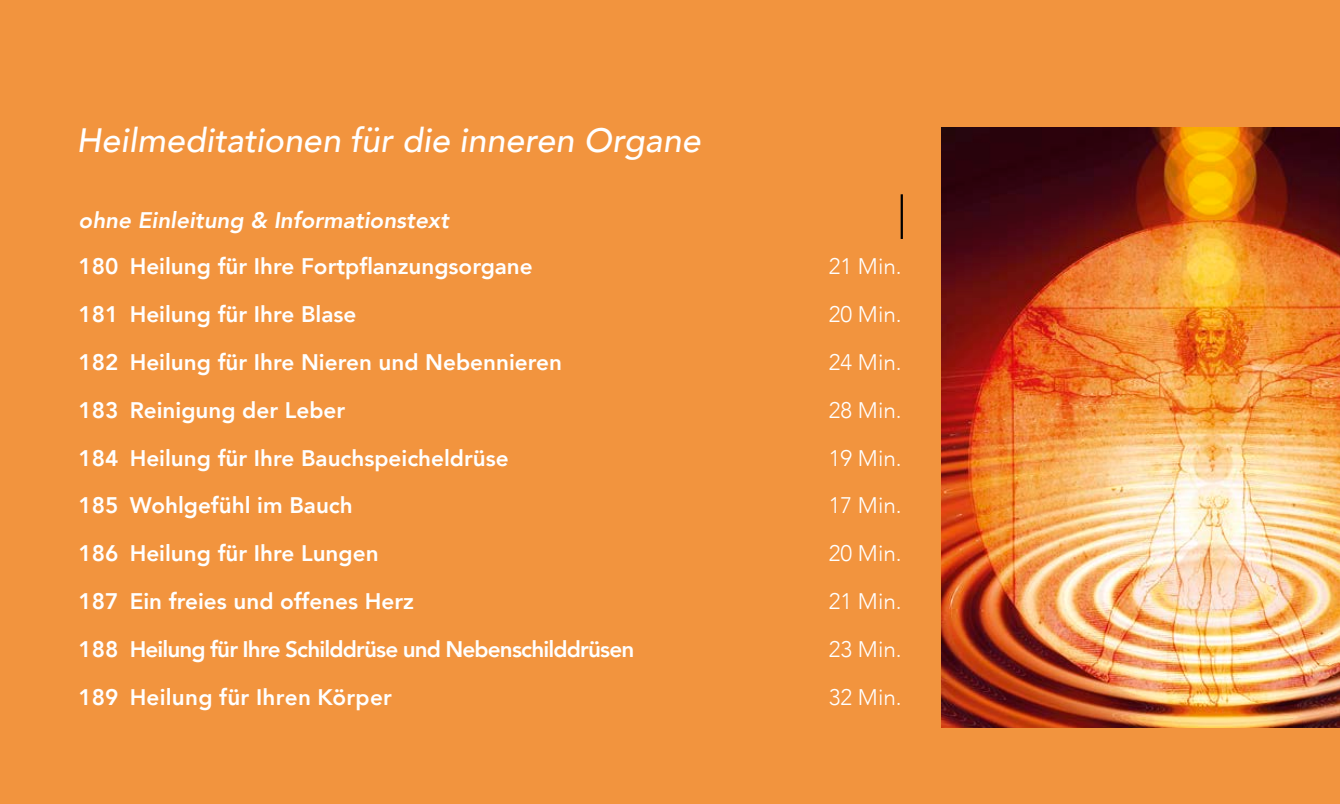
<style>
.page{position:relative;width:1340px;height:804px;background:#fff}
.page>*{position:absolute;margin:0;border:0;box-sizing:border-box;transform-origin:0 0}
.t1{font:italic 500 33.75px "Avenir";letter-spacing:.005em;color:#fff}
.t2{font:800 22.5px "Avenir";color:#fff}
.t3{font:300 22.5px "Avenir";color:#fff}
.t4{font:800 22.5px "Avenir";letter-spacing:-.035em;color:#fff}
.t5{font:italic 800 22.5px "Avenir";color:#fff}
</style>
<div class="page">
<div style="left:0;top:0;width:1339px;height:804px;background:#f2943e"></div>
<img style="left:941px;top:128px;width:398px;height:599px">
<hr style="left:900px;top:194px;width:2px;height:45px;background:#000">
<h1 class="t1" style="left:77px;top:120px;width:625px">Heilmeditationen für die inneren Organe</h1>
<p class="t5" style="left:79px;top:207px;width:371px">ohne Einleitung &amp; Informationstext</p>
<p class="t2" style="left:79px;top:249px;width:455px">180 Heilung für Ihre Fortpflanzungsorgane</p>
<p class="t3" style="left:828px;top:253px;width:75px">21 Min.</p>
<p class="t2" style="left:79px;top:297px;width:279px">181 Heilung für Ihre Blase</p>
<p class="t3" style="left:828px;top:301px;width:75px">20 Min.</p>
<p class="t2" style="left:79px;top:344px;width:485px">182 Heilung für Ihre Nieren und Nebennieren</p>
<p class="t3" style="left:828px;top:349px;width:75px">24 Min.</p>
<p class="t2" style="left:79px;top:392px;width:268px">183 Reinigung der Leber</p>
<p class="t3" style="left:828px;top:396px;width:75px">28 Min.</p>
<p class="t2" style="left:79px;top:440px;width:431px">184 Heilung für Ihre Bauchspeicheldrüse</p>
<p class="t3" style="left:828px;top:444px;width:75px">19 Min.</p>
<p class="t2" style="left:79px;top:488px;width:275px">185 Wohlgefühl im Bauch</p>
<p class="t3" style="left:828px;top:492px;width:75px">17 Min.</p>
<p class="t2" style="left:79px;top:536px;width:301px">186 Heilung für Ihre Lungen</p>
<p class="t3" style="left:828px;top:540px;width:75px">20 Min.</p>
<p class="t2" style="left:79px;top:584px;width:337px">187 Ein freies und offenes Herz</p>
<p class="t3" style="left:828px;top:588px;width:75px">21 Min.</p>
<p class="t4" style="left:79px;top:631px;width:557px">188 Heilung für Ihre Schilddrüse und Nebenschilddrüsen</p>
<p class="t3" style="left:828px;top:636px;width:75px">23 Min.</p>
<p class="t2" style="left:79px;top:679px;width:315px">189 Heilung für Ihren Körper</p>
<p class="t3" style="left:828px;top:683px;width:75px">32 Min.</p>
</div>
